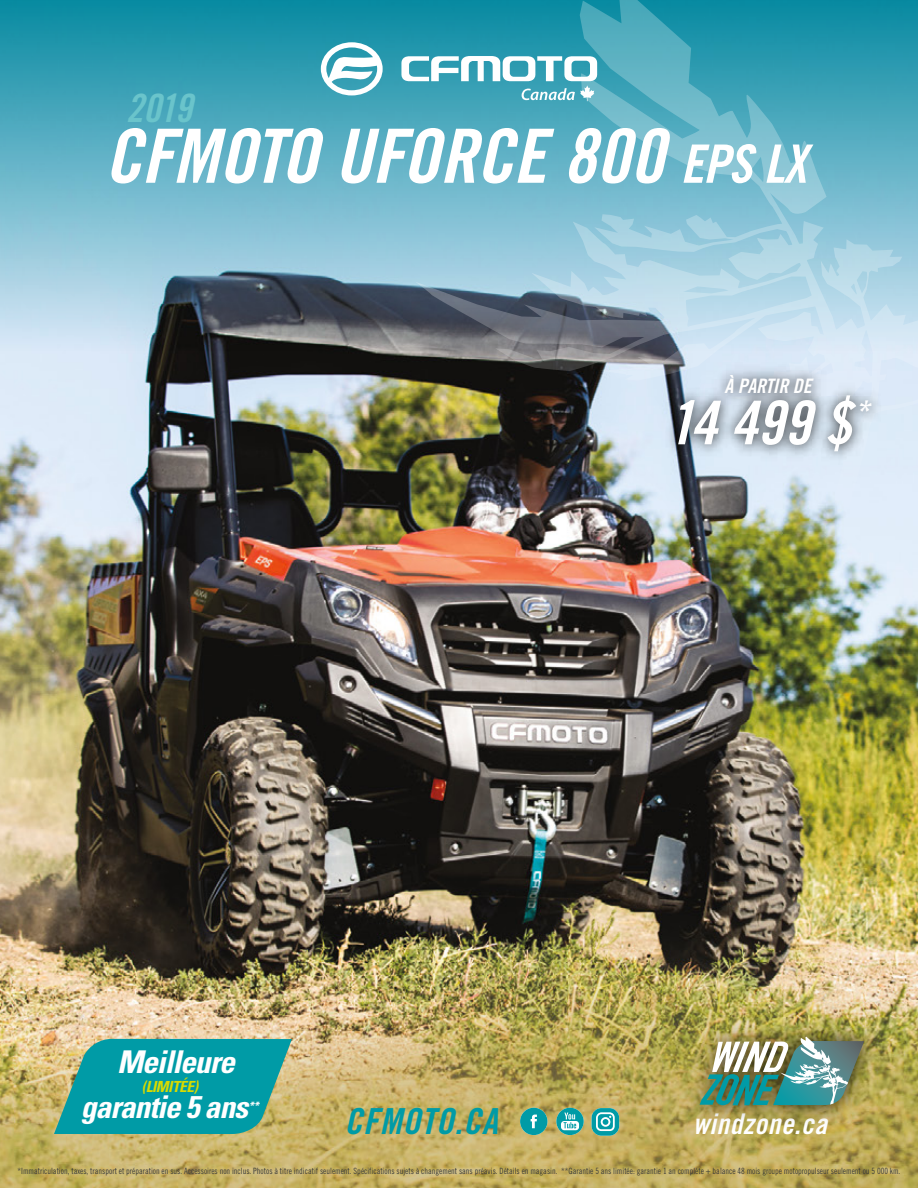
<style>
.page{position:relative;width:918px;height:1188px;background:#fff}
.page>*{position:absolute;margin:0;border:0;box-sizing:border-box;transform-origin:0 0}
.t1{font:74.85px "Trade Gothic Bold Cond Twenty Obl";letter-spacing:-.01em;color:#fff}
.t2{font:60.45px "Trade Gothic Bold Cond Twenty Obl";color:#fff}
.t3{font:39px "Trade Gothic Bold Cond Twenty Obl";color:#6ac4cb}
.t4{font:35.85px "Trade Gothic Bold Cond Twenty Obl";letter-spacing:.02em;color:#009ba6}
.t5{font:italic 700 condensed 31.35px/44.1px "Univers";letter-spacing:-.03em;color:#fff}
.t6{font:28.5px "Trade Gothic Bold Cond Twenty Obl";letter-spacing:.02em;color:#fff}
.t7{font:19.95px "Trade Gothic Bold Cond Twenty Obl";letter-spacing:-.01em;color:#fff}
.t8{font:italic 700 condensed 15.3px "Univers";letter-spacing:-.03em;color:#d8db00}
.t9{font:italic 700 condensed 11.55px "Univers";color:#fff}
.t10{font:8.7px "Trade Gothic Cond Eighteen";color:#393a39;scale:.96 1}
.s1{font-size:52.95px}
</style>
<div class="page">
<img style="left:0;top:350px;width:918px;height:838px">
<svg style="left:0;top:0;width:918px;height:350px;background:#61a8bb"></svg>
<svg style="left:415px;top:0;width:410px;height:384px;background:#6cabbc"></svg>
<svg style="left:321px;top:42px;width:62px;height:53px"></svg>
<svg style="left:401px;top:56px;width:197px;height:45px"></svg>
<img style="left:649px;top:353px;width:242px;height:125px">
<img style="left:674px;top:1011px;width:216px;height:120px">
<img style="left:700px;top:1037px;width:164px;height:68px">
<svg style="left:520px;top:1108px;width:27px;height:27px"></svg>
<svg style="left:556px;top:1108px;width:28px;height:27px"></svg>
<svg style="left:592px;top:1108px;width:27px;height:28px"></svg>
<svg style="left:54px;top:1039px;width:238px;height:95px;background:#21a09f"></svg>
<h3 class="t3" style="left:126px;top:84px;width:67px">2019</h3>
<h1 class="t1" style="left:105px;top:111px;width:703px">CFMOTO UFORCE 800 <span class="s1">EPS LX</span></h1>
<h3 class="t7" style="left:724px;top:374px;width:89px">À PARTIR DE</h3>
<h2 class="t2" style="left:667px;top:386px;width:203px">14 499 $<sup>*</sup></h2>
<h3 class="t5" style="left:81px;top:1040px;width:169px;text-indent:36px">Meilleure garantie 5 ans</h3>
<h3 class="t8" style="left:142px;top:1077px;width:58px">(LIMITÉE)</h3>
<h3 class="t9" style="left:249px;top:1099px;width:11px">**</h3>
<h3 class="t4" style="left:344px;top:1099px;width:155px">CFMOTO.CA</h3>
<h3 class="t6" style="left:693px;top:1107px;width:135px">windzone.ca</h3>
<p class="t10" style="left:18px;top:1166px;width:921px">*Immatriculation, taxes, transport et préparation en sus. Accessoires non inclus. Photos à titre indicatif seulement. Spécifications sujets à changement sans préavis. Détails en magasin. **Garantie 5 ans limitée: garantie 1 an complète + balance 48 mois groupe motopropulseur seulement ou 5 000 km.</p>
</div>
